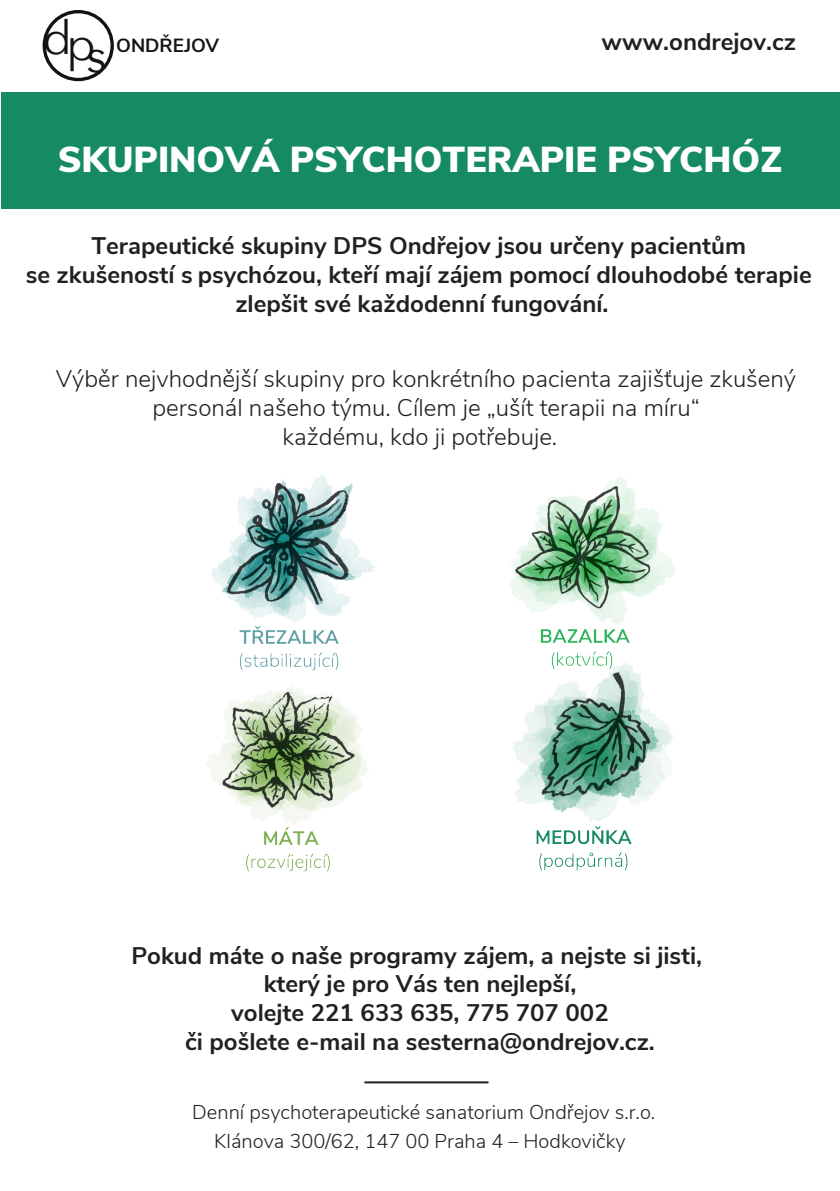
<style>
.page{position:relative;width:840px;height:1191px;background:#fff}
.page>*{position:absolute;margin:0;border:0;box-sizing:border-box;transform-origin:0 0}
.t1{font:46.2px "Avenir Next";color:#111416}
.t2{font:900 36px "Nunito Sans";color:#fff}
.t3{font:700 24px/28.8px "Nunito Sans";color:#231f20;text-align:center}
.t4{font:300 24px/28.8px "Nunito Sans";color:#231f20;text-align:center}
.t5{font:300 20px/29.4px "Nunito Sans";color:#231f20;text-align:center}
.t6{font:700 19px "Nunito Sans";color:#111416}
</style>
<div class="page">
<div style="left:1px;top:92px;width:838px;height:116px;background:#168a61"></div>
<hr style="left:364px;top:1081px;width:124px;height:2px;background:#231f20">
<div style="left:43px;top:10px;width:71px;height:71px;border:3px solid #111416;border-radius:50%"></div>
<img style="left:211px;top:475px;width:165px;height:116px">
<img style="left:206px;top:591px;width:162px;height:281px">
<img style="left:512px;top:671px;width:162px;height:200px">
<img style="left:509px;top:476px;width:167px;height:195px">
<h1 class="t1" style="left:43px;top:2px;width:55px">dp</h1>
<h1 class="t1" style="left:86px;top:17px;width:22px">s</h1>
<p class="t6" style="left:116px;top:31px;width:104px">ONDŘEJOV</p>
<p class="t3" style="left:601px;top:26px;width:196px">www.ondrejov.cz</p>
<h2 class="t2" style="left:58px;top:133px;width:725px">SKUPINOVÁ PSYCHOTERAPIE PSYCHÓZ</h2>
<p class="t3" style="left:26px;top:230px;width:787px">Terapeutické skupiny DPS Ondřejov jsou určeny pacientům<br>se zkušeností s psychózou, kteří mají zájem pomocí dlouhodobé terapie zlepšit své každodenní fungování.</p>
<p class="t4" style="left:56px;top:363px;width:741px">Výběr nejvhodnější skupiny pro konkrétního pacienta zajišťuje zkušený personál našeho týmu. Cílem je „ušít terapii na míru“<br>každému, kdo ji potřebuje.</p>
<p class="t3" style="left:131px;top:939px;width:572px">Pokud máte o naše programy zájem, a nejste si jisti, který je pro Vás ten nejlepší,<br>volejte 221 633 635, 775 707 002<br>či pošlete e-mail na sesterna@ondrejov.cz.</p>
<p class="t5" style="left:192px;top:1096px;width:464px">Denní psychoterapeutické sanatorium Ondřejov s.r.o.<br>Klánova 300/62, 147 00 Praha 4 – Hodkovičky</p>
</div>
